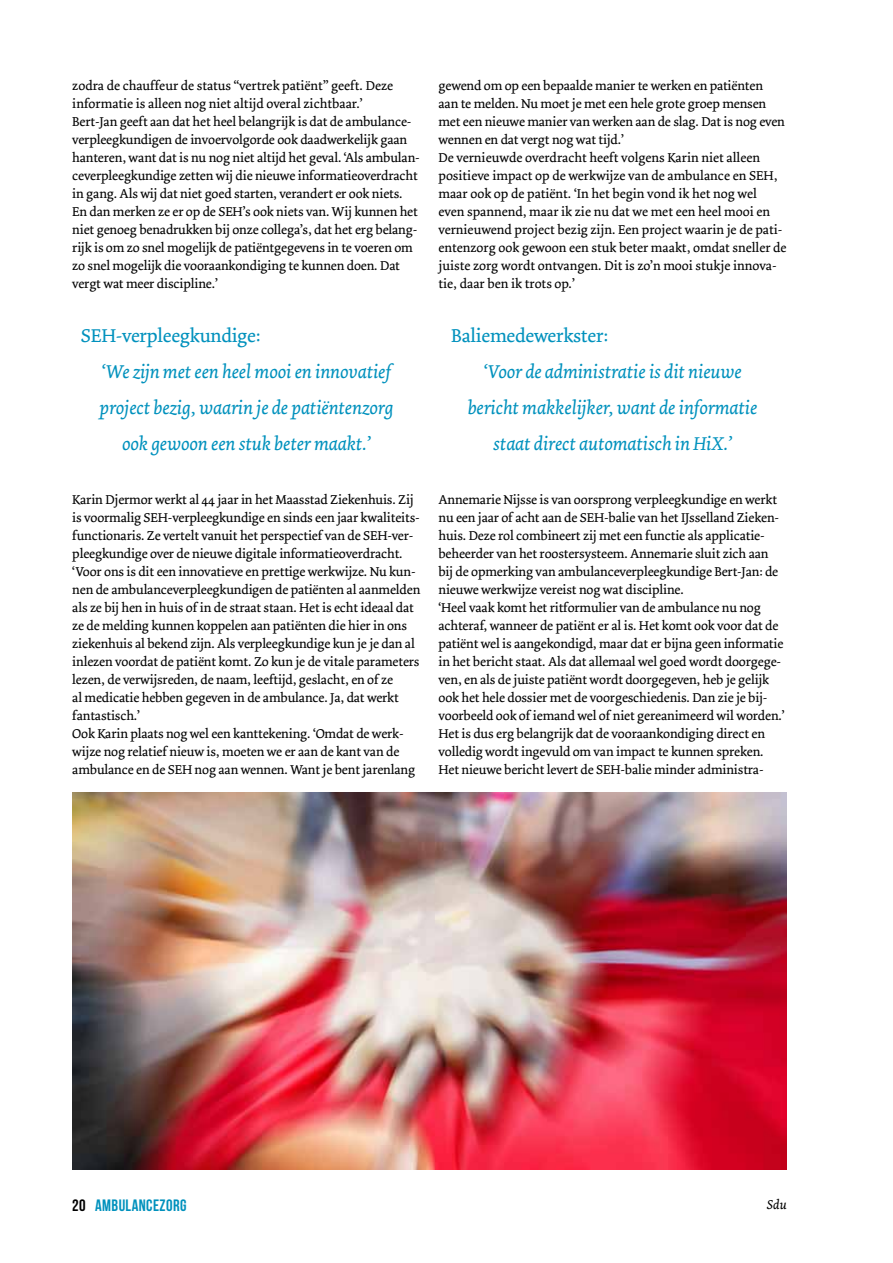
<style>
.page{position:relative;width:893px;height:1263px;background:#fff}
.page>*{position:absolute;margin:0;border:0;box-sizing:border-box;transform-origin:0 0}
.t1{font:italic 19.5px/36px "Dolly";letter-spacing:-.01em;color:#0091bd;text-align:center}
.t2{font:19.5px "Dolly";letter-spacing:-.01em;color:#0091bd}
.t3{font:16.5px "Bebas Neue";letter-spacing:.025em;color:#0091bd}
.t4{font:13.5px/18px "Dolly";letter-spacing:-.01em;color:#000}
.t5{font:italic 13.5px "Dolly";color:#000}
.s1{color:#000}
</style>
<div class="page">
<img style="left:72px;top:792px;width:715px;height:377px">
<p class="t4" style="left:72px;top:77px;width:349px">zodra de chauffeur de status “vertrek patiënt” geeft. Deze informatie is alleen nog niet altijd overal zichtbaar.’<br>Bert-Jan geeft aan dat het heel belangrijk is dat de ambulance&shy;verpleegkundigen de invoervolgorde ook daadwerkelijk gaan hanteren, want dat is nu nog niet altijd het geval. ‘Als ambulan&shy;ceverpleegkundige zetten wij die nieuwe informatieoverdracht in gang. Als wij dat niet goed starten, verandert er ook niets.<br>En dan merken ze er op de SEH’s ook niets van. Wij kunnen het niet genoeg benadrukken bij onze collega’s, dat het erg belang&shy;rijk is om zo snel mogelijk de patiëntgegevens in te voeren om zo snel mogelijk die vooraankondiging te kunnen doen. Dat vergt wat meer discipline.’</p>
<h1 class="t2" style="left:81px;top:324px;width:181px">SEH-verpleegkundige:</h1>
<h1 class="t1" style="left:99px;top:354px;width:295px">‘We zijn met een heel mooi en innovatief project bezig, waarin je de patiëntenzorg ook gewoon een stuk beter maakt.’</h1>
<p class="t4" style="left:72px;top:491px;width:350px">Karin Djermor werkt al 44 jaar in het Maasstad Ziekenhuis. Zij is voormalig SEH-verpleegkundige en sinds een jaar kwaliteits&shy;functionaris. Ze vertelt vanuit het perspectief van de SEH-ver&shy;pleegkundige over de nieuwe digitale informatieoverdracht. ‘Voor ons is dit een innovatieve en prettige werkwijze. Nu kun&shy;nen de ambulanceverpleegkundigen de patiënten al aanmelden als ze bij hen in huis of in de straat staan. Het is echt ideaal dat ze de melding kunnen koppelen aan patiënten die hier in ons ziekenhuis al bekend zijn. Als verpleegkundige kun je je dan al inlezen voordat de patiënt komt. Zo kun je de vitale parameters lezen, de verwijsreden, de naam, leeftijd, geslacht, en of ze<br>al medicatie hebben gegeven in de ambulance. Ja, dat werkt fantastisch.’<br>Ook Karin plaats nog wel een kanttekening. ‘Omdat de werk&shy;wijze nog relatief nieuw is, moeten we er aan de kant van de ambulance en de SEH nog aan wennen. Want je bent jarenlang</p>
<p class="t4" style="left:438px;top:77px;width:350px">gewend om op een bepaalde manier te werken en patiënten<br>aan te melden. Nu moet je met een hele grote groep mensen met een nieuwe manier van werken aan de slag. Dat is nog even wennen en dat vergt nog wat tijd.’<br>De vernieuwde overdracht heeft volgens Karin niet alleen positieve impact op de werkwijze van de ambulance en SEH, maar ook op de patiënt. ‘In het begin vond ik het nog wel<br>even spannend, maar ik zie nu dat we met een heel mooi en vernieuwend project bezig zijn. Een project waarin je de pati&shy;ëntenzorg ook gewoon een stuk beter maakt, omdat sneller de juiste zorg wordt ontvangen. Dit is zo’n mooi stukje innova&shy;tie, daar ben ik trots op.’</p>
<h1 class="t2" style="left:451px;top:324px;width:158px">Baliemedewerkster:</h1>
<h1 class="t1" style="left:468px;top:354px;width:291px">‘Voor de administratie is dit nieuwe bericht makkelijker, want de informatie staat direct automatisch in HiX.’</h1>
<p class="t4" style="left:438px;top:491px;width:348px">Annemarie Nijsse is van oorsprong verpleegkundige en werkt nu een jaar of acht aan de SEH-balie van het IJsselland Zieken&shy;huis. Deze rol combineert zij met een functie als applicatie&shy;beheerder van het roostersysteem. Annemarie sluit zich aan bij de opmerking van ambulanceverpleegkundige Bert-Jan: de nieuwe werkwijze vereist nog wat discipline.<br>‘Heel vaak komt het ritformulier van de ambulance nu nog achteraf, wanneer de patiënt er al is. Het komt ook voor dat de patiënt wel is aangekondigd, maar dat er bijna geen informatie in het bericht staat. Als dat allemaal wel goed wordt doorgege&shy;ven, en als de juiste patiënt wordt doorgegeven, heb je gelijk ook het hele dossier met de voorgeschiedenis. Dan zie je bij&shy;voorbeeld ook of iemand wel of niet gereanimeerd wil worden.’ Het is dus erg belangrijk dat de vooraankondiging direct en volledig wordt ingevuld om van impact te kunnen spreken.<br>Het nieuwe bericht levert de SEH-balie minder administra-</p>
<p class="t3" style="left:72px;top:1196px;width:116px"><span class="s1">20</span> AMBULANCEZORG</p>
<p class="t5" style="left:767px;top:1197px;width:21px">Sdu</p>
</div>
